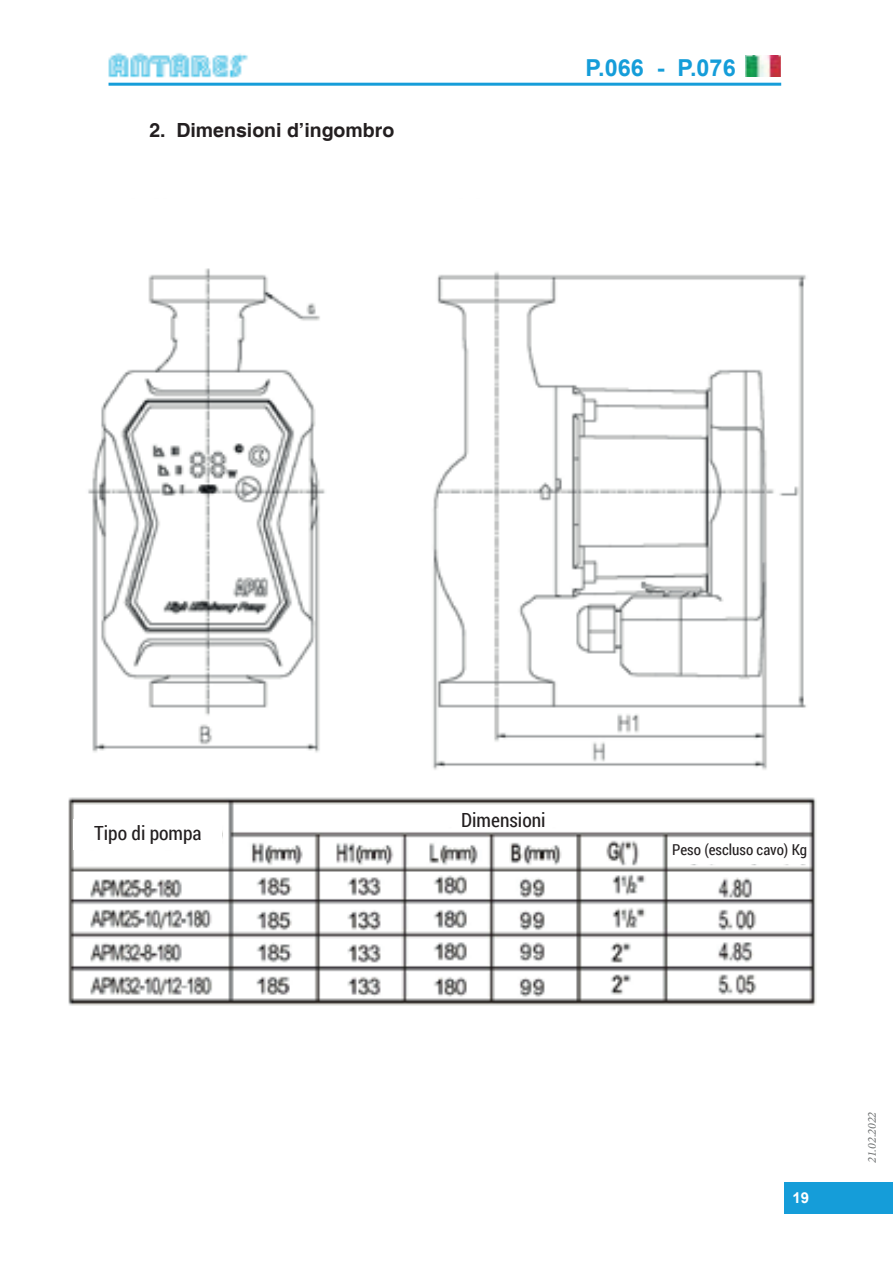
<style>
.page{position:relative;width:893px;height:1263px;background:#fff}
.page>*{position:absolute;margin:0;border:0;box-sizing:border-box;transform-origin:0 0}
.t1{font:700 23.4px "Arial";color:#159dd9}
.t2{font:700 19.5px "Helvetica";color:#231f20}
.t3{font:19.5px "Roboto Condensed";color:#231f20}
.t4{font:15px "Roboto Condensed";color:#231f20}
.t5{font:700 15px "Arial";color:#fff}
.t6{font:italic 12px "Minion Pro";color:#6b6e6f}
</style>
<div class="page">
<hr style="left:109px;top:83px;width:672px;height:3px;background:#159dd9">
<img style="left:108px;top:53px;width:140px;height:25px">
<div style="left:784px;top:1182px;width:109px;height:32px;background:#159dd9"></div>
<img style="left:745px;top:55px;width:36px;height:22px">
<img style="left:68px;top:268px;width:748px;height:738px">
<div style="left:74px;top:819px;width:148px;height:31px;background:#fff"></div>
<div style="left:447px;top:806px;width:113px;height:21px;background:#fff"></div>
<div style="left:671px;top:839px;width:137px;height:25px;background:#fff"></div>
<p class="t2" style="left:149px;top:119px;width:246px">2. Dimensioni d’ingombro</p>
<p class="t1" style="left:585px;top:55px;width:152px">P.066 - P.076</p>
<p class="t3" style="left:94px;top:819px;width:109px">Tipo di pompa</p>
<p class="t3" style="left:461px;top:806px;width:86px">Dimensioni</p>
<p class="t4" style="left:672px;top:839px;width:136px">Peso (escluso cavo) Kg</p>
<p class="t5" style="left:792px;top:1190px;width:18px">19</p>
<p class="t6" style="left:865px;top:1163px;width:53px;rotate:-90deg">21.02.2022</p>
</div>
